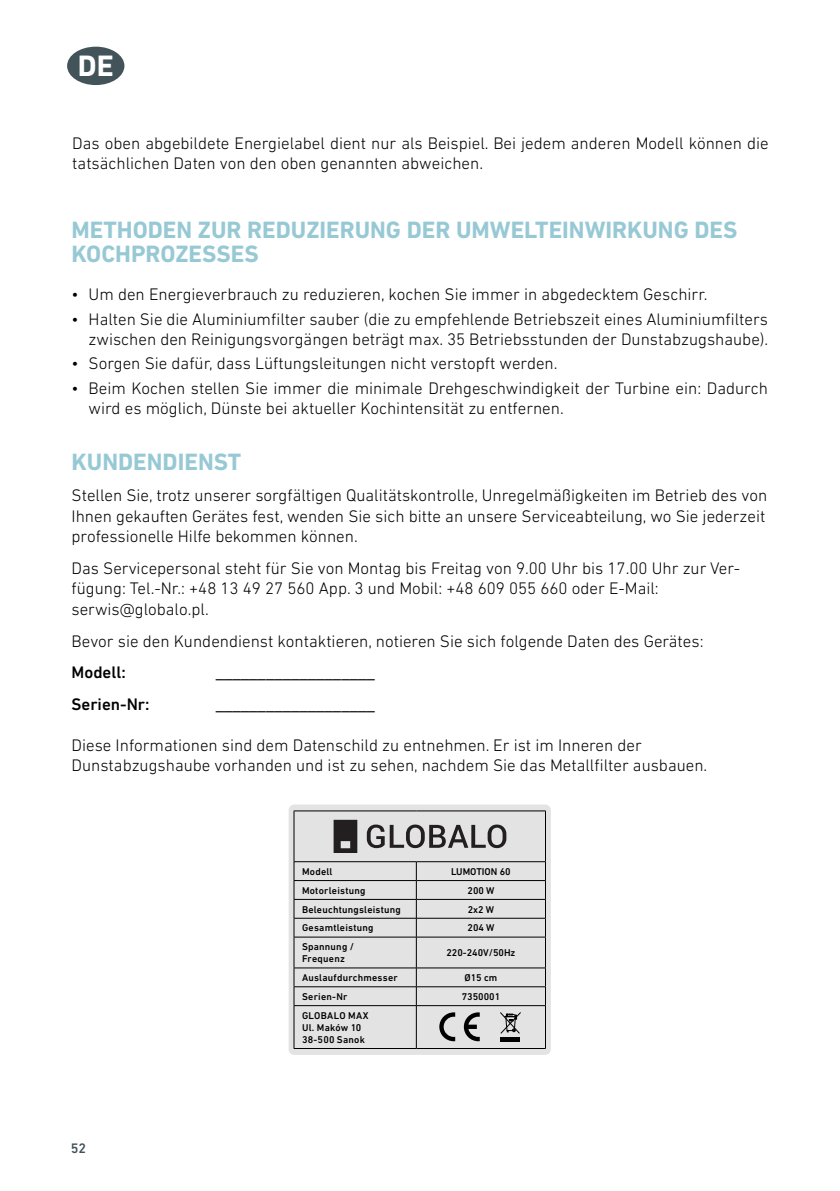
<style>
.page{position:relative;width:840px;height:1191px;background:#fff}
.page>*{position:absolute;margin:0;border:0;box-sizing:border-box;transform-origin:0 0}
.t1{font:700 30px "DIN Next LT Pro";color:#fff}
.t2{font:700 24px/24px "DIN Next LT Pro";color:#97c9d5}
.t3{font:300 17px/20.4px "DIN Next LT Pro";color:#000}
.t4{font:500 17px "DIN Next LT Pro";color:#000}
.t5{font:500 14px "DIN Next LT Pro";color:#42535a}
.t6{font:500 10px/12px "DIN Next LT Pro";letter-spacing:.02em;color:#000}
.t7{font:500 10px "DIN Next LT Pro";color:#000}
</style>
<div class="page">
<div style="left:67px;top:47px;width:57px;height:38px;background:#42535a;border-radius:50%"></div>
<div style="left:288px;top:804px;width:262px;height:250px;background:#e3e3e4;border-radius:6px"></div>
<hr style="left:545px;top:811px;width:1px;height:50px;background:#000">
<hr style="left:293px;top:810px;width:123px;height:1px;background:#000">
<hr style="left:293px;top:811px;width:1px;height:50px;background:#000">
<hr style="left:416px;top:810px;width:129px;height:1px;background:#000">
<hr style="left:293px;top:861px;width:123px;height:1px;background:#000">
<hr style="left:416px;top:861px;width:129px;height:1px;background:#000">
<hr style="left:293px;top:880px;width:123px;height:1px;background:#000">
<hr style="left:416px;top:880px;width:129px;height:1px;background:#000">
<hr style="left:293px;top:899px;width:123px;height:1px;background:#000">
<hr style="left:416px;top:899px;width:129px;height:1px;background:#000">
<hr style="left:293px;top:918px;width:123px;height:1px;background:#000">
<svg style="left:293px;top:862px;width:1px;height:74px"></svg>
<hr style="left:416px;top:918px;width:129px;height:1px;background:#000">
<svg style="left:416px;top:862px;width:1px;height:74px"></svg>
<svg style="left:545px;top:862px;width:1px;height:74px"></svg>
<hr style="left:293px;top:936px;width:123px;height:1px;background:#000">
<hr style="left:293px;top:937px;width:1px;height:30px;background:#000">
<hr style="left:416px;top:936px;width:129px;height:1px;background:#000">
<hr style="left:416px;top:937px;width:1px;height:30px;background:#000">
<hr style="left:545px;top:937px;width:1px;height:30px;background:#000">
<hr style="left:293px;top:967px;width:123px;height:1px;background:#000">
<hr style="left:416px;top:967px;width:129px;height:1px;background:#000">
<hr style="left:293px;top:986px;width:123px;height:1px;background:#000">
<svg style="left:293px;top:968px;width:1px;height:37px"></svg>
<hr style="left:416px;top:986px;width:129px;height:1px;background:#000">
<svg style="left:416px;top:968px;width:1px;height:37px"></svg>
<svg style="left:545px;top:968px;width:1px;height:37px"></svg>
<hr style="left:293px;top:1005px;width:123px;height:1px;background:#000">
<hr style="left:293px;top:1006px;width:1px;height:42px;background:#000">
<hr style="left:416px;top:1005px;width:129px;height:1px;background:#000">
<hr style="left:416px;top:1006px;width:1px;height:42px;background:#000">
<hr style="left:545px;top:1006px;width:1px;height:42px;background:#000">
<hr style="left:293px;top:1048px;width:123px;height:1px;background:#000">
<hr style="left:416px;top:1048px;width:129px;height:1px;background:#000">
<svg style="left:333px;top:820px;width:24px;height:33px"></svg>
<svg style="left:366px;top:824px;width:140px;height:24px"></svg>
<svg style="left:439px;top:1012px;width:16px;height:29px"></svg>
<svg style="left:463px;top:1012px;width:16px;height:29px"></svg>
<svg style="left:500px;top:1012px;width:20px;height:21px"></svg>
<hr style="left:500px;top:1037px;width:19px;height:4px;background:#000">
<h1 class="t1" style="left:78px;top:48px;width:37px">DE</h1>
<p class="t3" style="left:72px;top:133px;width:697px">Das oben abgebildete Energielabel dient nur als Beispiel. Bei jedem anderen Modell können die tatsächlichen Daten von den oben genannten abweichen.</p>
<h2 class="t2" style="left:72px;top:218px;width:667px">METHODEN ZUR REDUZIERUNG DER UMWELTEINWIRKUNG DES<br>KOCHPROZESSES</h2>
<p class="t3" style="left:72px;top:284px;width:637px">• Um den Energieverbrauch zu reduzieren, kochen Sie immer in abgedecktem Geschirr.</p>
<p class="t3" style="left:72px;top:308px;width:697px;text-align:right">• Halten Sie die Aluminiumfilter sauber (die zu empfehlende Betriebszeit eines Aluminiumfilters zwischen den Reinigungsvorgängen beträgt max. 35 Betriebsstunden der Dunstabzugshaube).</p>
<p class="t3" style="left:72px;top:353px;width:487px">• Sorgen Sie dafür, dass Lüftungsleitungen nicht verstopft werden.</p>
<p class="t3" style="left:89px;top:378px;width:680px;text-indent:-17px">• Beim Kochen stellen Sie immer die minimale Drehgeschwindigkeit der Turbine ein: Dadurch wird es möglich, Dünste bei aktueller Kochintensität zu entfernen.</p>
<h2 class="t2" style="left:72px;top:449px;width:171px">KUNDENDIENST</h2>
<p class="t3" style="left:72px;top:485px;width:696px;text-align:justify">Stellen Sie, trotz unserer sorgfältigen Qualitätskontrolle, Unregelmäßigkeiten im Betrieb des von Ihnen gekauften Gerätes fest, wenden Sie sich bitte an unsere Serviceabteilung, wo Sie jederzeit professionelle Hilfe bekommen können.</p>
<p class="t3" style="left:72px;top:558px;width:669px">Das Servicepersonal steht für Sie von Montag bis Freitag von 9.00 Uhr bis 17.00 Uhr zur Ver&shy;fügung: Tel.-Nr.: +48 13 49 27 560 App. 3 und Mobil: +48 609 055 660 oder E-Mail: serwis@globalo.pl.</p>
<p class="t3" style="left:72px;top:630px;width:633px">Bevor sie den Kundendienst kontaktieren, notieren Sie sich folgende Daten des Gerätes:</p>
<p class="t4" style="left:72px;top:662px;width:56px">Modell:</p>
<p class="t4" style="left:216px;top:662px;width:160px">___________________</p>
<p class="t4" style="left:72px;top:694px;width:79px">Serien-Nr:</p>
<p class="t4" style="left:216px;top:694px;width:160px">___________________</p>
<p class="t3" style="left:72px;top:734px;width:637px">Diese Informationen sind dem Datenschild zu entnehmen. Er ist im Inneren der<br>Dunstabzugshaube vorhanden und ist zu sehen, nachdem Sie das Metallfilter ausbauen.</p>
<p class="t5" style="left:71px;top:1139px;width:17px">52</p>
<p class="t6" style="left:302px;top:865px;width:32px">Modell</p>
<p class="t7" style="left:451px;top:865px;width:61px">LUMOTION 60</p>
<p class="t6" style="left:302px;top:884px;width:65px">Motorleistung</p>
<p class="t6" style="left:467px;top:884px;width:28px">200 W</p>
<p class="t6" style="left:302px;top:903px;width:100px">Beleuchtungsleistung</p>
<p class="t6" style="left:467px;top:903px;width:28px">2x2 W</p>
<p class="t6" style="left:302px;top:922px;width:73px">Gesamtleistung</p>
<p class="t6" style="left:467px;top:922px;width:28px">204 W</p>
<p class="t6" style="left:302px;top:940px;width:53px">Spannung /<br>Frequenz</p>
<p class="t7" style="left:446px;top:947px;width:71px">220-240V/50Hz</p>
<p class="t6" style="left:302px;top:971px;width:97px">Auslaufdurchmesser</p>
<p class="t6" style="left:464px;top:971px;width:34px">Ø15 cm</p>
<p class="t6" style="left:302px;top:990px;width:47px">Serien-Nr</p>
<p class="t7" style="left:461px;top:990px;width:40px">7350001</p>
<p class="t6" style="left:302px;top:1009px;width:68px">GLOBALO MAX<br>Ul. Maków 10<br>38-500 Sanok</p>
</div>
